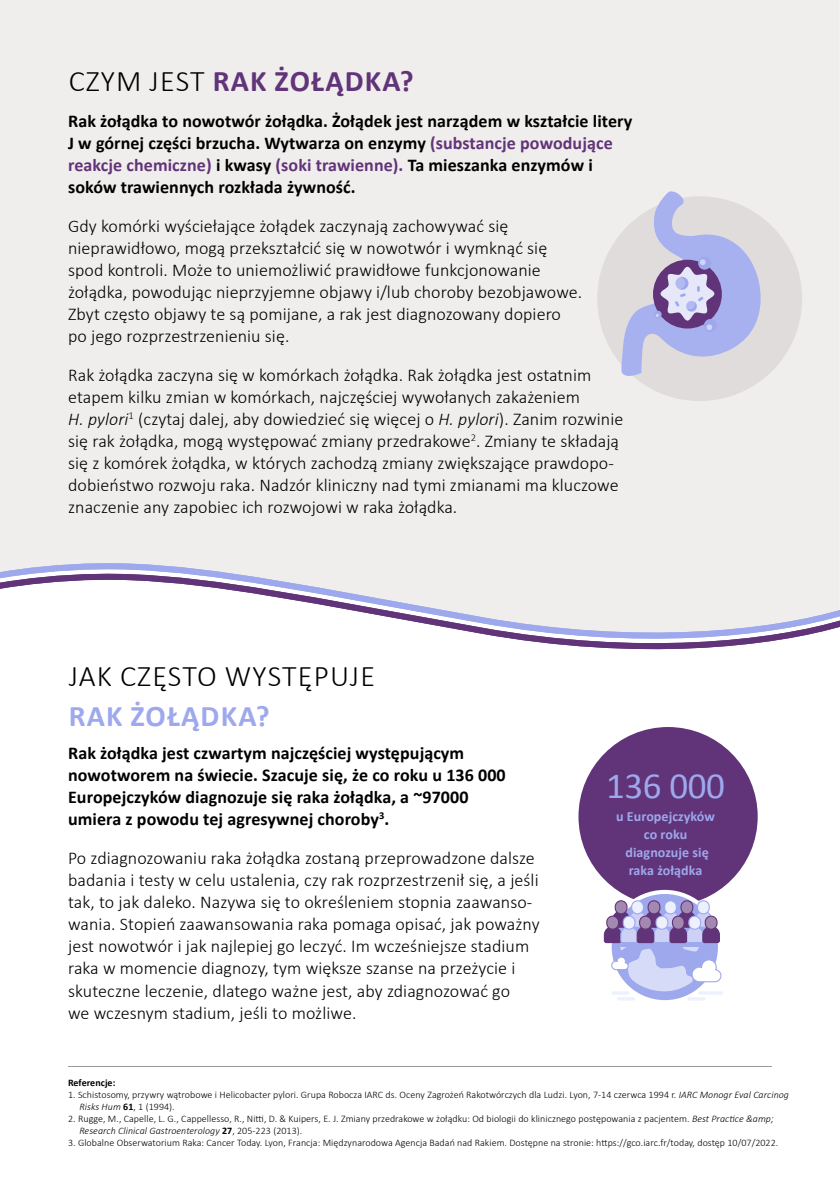
<style>
.page{position:relative;width:840px;height:1191px;background:#fff}
.page>*{position:absolute;margin:0;border:0;box-sizing:border-box;transform-origin:0 0}
.t1{font:37px "Calibri";letter-spacing:-.01em;color:#9ea8ed}
.t2{font:700 30px "Calibri";letter-spacing:.04em;color:#613378}
.t3{font:300 30px "Calibri";letter-spacing:.04em;color:#000}
.t4{font:700 30px "Calibri";letter-spacing:.04em;color:#9ea8ed}
.t5{font:300 18px/22px "Calibri";letter-spacing:.005em;color:#000}
.t6{font:700 18px/22px "Calibri";letter-spacing:.005em;color:#000}
.t7{font:700 14px/18px "Calibri";letter-spacing:.005em;color:#9ea8ed;text-align:center}
.t8{font:300 10px/12px "Calibri";letter-spacing:.005em;color:#000}
.t9{font:700 10px "Calibri";letter-spacing:.005em;color:#000}
.s1{font-weight:300;color:#000}
.s2{color:#613378}
.s3{font-style:italic}
.s4{font-weight:700}
</style>
<div class="page">
<div style="left:0;top:0;width:839px;height:563px;background:#f0eded"></div>
<svg style="left:0;top:563px;width:839px;height:11px"></svg>
<div style="left:578px;top:727px;width:179px;height:179px;background:#613378;border-radius:50%"></div>
<svg style="left:609px;top:892px;width:110px;height:110px"></svg>
<div style="left:607px;top:890px;width:114px;height:114px;border:4px solid #fff;border-radius:50%"></div>
<div style="left:615px;top:900px;width:11px;height:14px;background:#a389b2;border-radius:6px"></div>
<div style="left:614px;top:900px;width:13px;height:14px;border:1px solid #613378;border-radius:6px"></div>
<svg style="left:631px;top:900px;width:12px;height:14px"></svg>
<div style="left:630px;top:900px;width:13px;height:14px;border:1px solid #9ea8ed;border-radius:6px"></div>
<svg style="left:664px;top:900px;width:12px;height:14px"></svg>
<div style="left:663px;top:900px;width:13px;height:14px;border:1px solid #9ea8ed;border-radius:6px"></div>
<div style="left:697px;top:900px;width:11px;height:14px;background:#edf0fd;border-radius:6px"></div>
<div style="left:696px;top:900px;width:13px;height:14px;border:1px solid #9ea8ed;border-radius:6px"></div>
<div style="left:647px;top:900px;width:12px;height:14px;background:#a389b2;border-radius:6px"></div>
<div style="left:647px;top:900px;width:13px;height:14px;border:1px solid #613378;border-radius:6px"></div>
<div style="left:680px;top:900px;width:12px;height:14px;background:#a389b2;border-radius:6px"></div>
<div style="left:680px;top:900px;width:13px;height:14px;border:1px solid #613378;border-radius:6px"></div>
<hr style="left:697px;top:991px;width:25px;height:3px;background:#edf0fd;border-radius:2px">
<svg style="left:603px;top:910px;width:118px;height:90px"></svg>
<svg style="left:0;top:574px;width:839px;height:76px"></svg>
<hr style="left:68px;top:1066px;width:703px;height:1px;background:#332b26">
<div style="left:597px;top:196px;width:204px;height:205px;background:#e1dcdc;border-radius:50%"></div>
<svg style="left:620px;top:191px;width:142px;height:189px"></svg>
<h2 class="t2" style="left:69px;top:59px;width:346px"><span class="s1">CZYM JEST</span> RAK ŻOŁĄDKA?</h2>
<p class="t6" style="left:68px;top:109px;width:565px">Rak żołądka to nowotwór żołądka. Żołądek jest narządem w kształcie litery J w górnej części brzucha. Wytwarza on enzymy <span class="s2">(substancje powodujące reakcje chemiczne)</span> i kwasy <span class="s2">(soki trawienne).</span> Ta mieszanka enzymów i soków trawiennych rozkłada żywność.</p>
<p class="t5" style="left:68px;top:215px;width:515px">Gdy komórki wyściełające żołądek zaczynają zachowywać się nieprawidłowo, mogą przekształcić się w nowotwór i wymknąć się spod kontroli. Może to uniemożliwić prawidłowe funkcjonowanie żołądka, powodując nieprzyjemne objawy i/lub choroby bezobjawowe.<br>Zbyt często objawy te są pomijane, a rak jest diagnozowany dopiero po jego rozprzestrzenieniu się.</p>
<p class="t5" style="left:68px;top:364px;width:556px">Rak żołądka zaczyna się w komórkach żołądka. Rak żołądka jest ostatnim etapem kilku zmian w komórkach, najczęściej wywołanych zakażeniem<br><span class="s3">H. pylori</span><sup>1</sup> (czytaj dalej, aby dowiedzieć się więcej o <span class="s3">H. pylori</span>). Zanim rozwinie się rak żołądka, mogą występować zmiany przedrakowe<sup>2</sup>. Zmiany te składają się z komórek żołądka, w których zachodzą zmiany zwiększające prawdopo&shy;dobieństwo rozwoju raka. Nadzór kliniczny nad tymi zmianami ma kluczowe znaczenie any zapobiec ich rozwojowi w raka żołądka.</p>
<h2 class="t3" style="left:69px;top:657px;width:308px">JAK CZĘSTO WYSTĘPUJE</h2>
<h2 class="t4" style="left:69px;top:695px;width:202px">RAK ŻOŁĄDKA?</h2>
<p class="t6" style="left:68px;top:742px;width:439px">Rak żołądka jest czwartym najczęściej występującym nowotworem na świecie. Szacuje się, że co roku u 136 000<br>Europejczyków diagnozuje się raka żołądka, a ~97000 umiera z powodu tej agresywnej choroby<sup>3</sup>.</p>
<p class="t5" style="left:68px;top:847px;width:473px">Po zdiagnozowaniu raka żołądka zostaną przeprowadzone dalsze badania i testy w celu ustalenia, czy rak rozprzestrzenił się, a jeśli tak, to jak daleko. Nazywa się to określeniem stopnia zaawanso&shy;wania. Stopień zaawansowania raka pomaga opisać, jak poważny jest nowotwór i jak najlepiej go leczyć. Im wcześniejsze stadium raka w momencie diagnozy, tym większe szanse na przeżycie i skuteczne leczenie, dlatego ważne jest, aby zdiagnozować go<br>we wczesnym stadium, jeśli to możliwe.</p>
<h1 class="t1" style="left:605px;top:763px;width:120px">136 000</h1>
<p class="t7" style="left:615px;top:806px;width:100px">u Europejczyków co roku diagnozuje się raka żołądka</p>
<p class="t9" style="left:68px;top:1075px;width:49px">Referencje:</p>
<p class="t8" style="left:79px;top:1088px;width:710px;text-indent:-11px">1. Schistosomy, przywry wątrobowe i Helicobacter pylori. Grupa Robocza IARC ds. Oceny Zagrożeń Rakotwórczych dla Ludzi. Lyon, 7-14 czerwca 1994 r. <span class="s3">IARC Monogr Eval Carcinog<br>Risks Hum</span> <span class="s4">61</span>, 1 (1994).</p>
<p class="t8" style="left:79px;top:1112px;width:695px;text-indent:-11px">2. Rugge, M., Capelle, L. G., Cappellesso, R., NitÝ, D. &amp; Kuipers, E. J. Zmiany przedrakowe w żołądku: Od biologii do klinicznego postępowania z pacjentem. <span class="s3">Best Practice &amp;amp;<br>Research Clinical Gastroenterology</span> <span class="s4">27</span>, 205-223 (2013).</p>
<p class="t8" style="left:68px;top:1136px;width:711px">3. Globalne Obserwatorium Raka: Cancer Today. Lyon, Francja: Międzynarodowa Agencja Badań nad Rakiem. Dostępne na stronie: https://gco.iarc.fr/today, dostęp 10/07/2022.</p>
</div>
